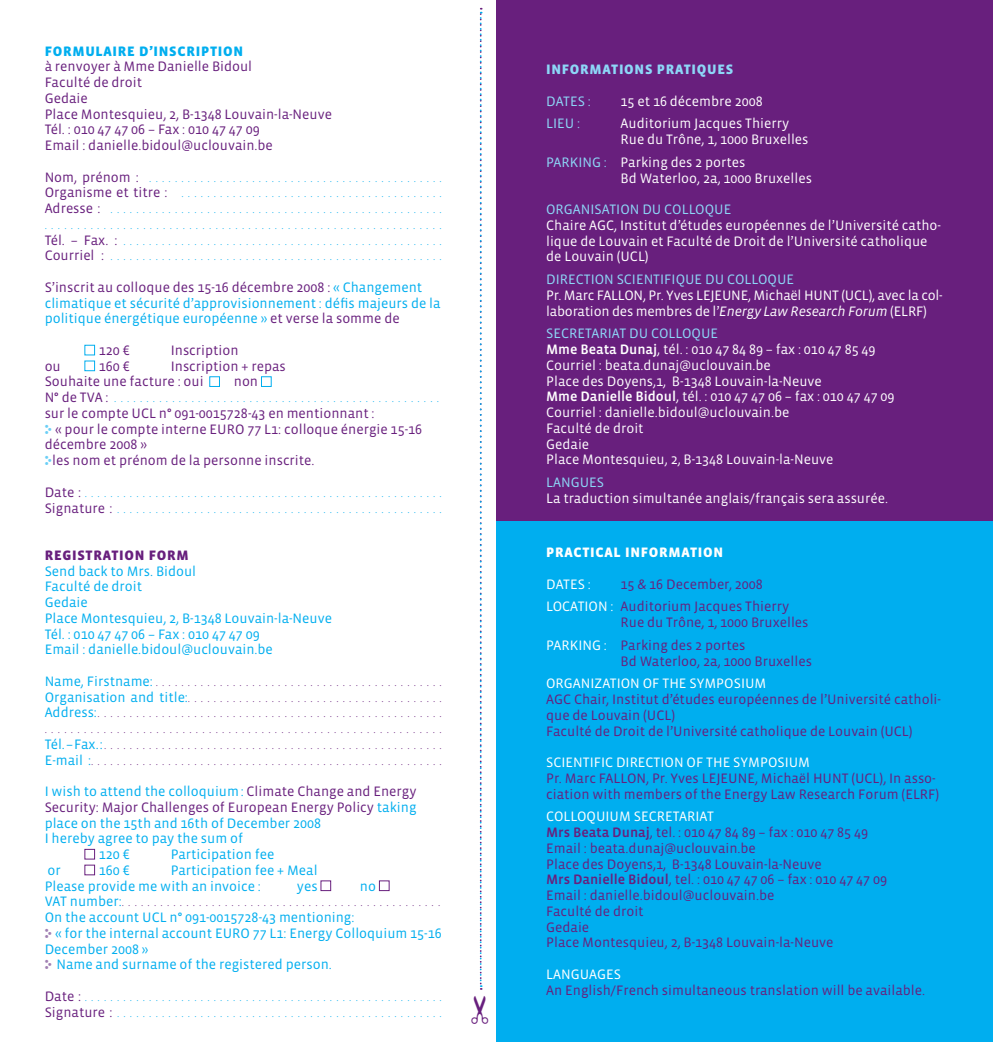
<style>
.page{position:relative;width:993px;height:1042px;background:#fff}
.page>*{position:absolute;margin:0;border:0;box-sizing:border-box;transform-origin:0 0}
.t1{font:14px/15.8px "Vista Sans";color:#681f7d}
.t2{font:14px/15.8px "Vista Sans";color:#fff}
.t3{font:14px/15.8px "Vista Sans";color:#00aeef}
.t4{font:14px "Vista Sans";color:#8dd7f7}
.t5{font:900 14px "Vista Sans";letter-spacing:.05em;color:#00aeef}
.t6{font:900 14px "Vista Sans";color:#8dd7f7}
.t7{font:900 14px "Vista Sans";color:#fff}
.t8{font:900 14px "Vista Sans";letter-spacing:.05em;color:#681f7d}
.t9{font:10.5px/15.8px "Vista Sans";color:#00aeef}
.t10{font:10.5px/15.8px "Vista Sans";color:#681f7d;text-align:justify}
.s1{font-size:14px;color:#681f7d}
.s2{color:#681f7d}
.s3{font-family:"Click Bits Arrows 2";color:#6bcff6}
.s4{font-size:14px;color:#00aeef}
.s5{color:#00aeef}
.s6{font-family:"Click Bits Arrows 2";color:#a180b3}
.s7{color:#8dd7f7}
.s8{font-style:italic}
.s9{font-family:"Vista Sans Med"}
.s10{color:#fff}
</style>
<div class="page">
<div style="left:496px;top:0;width:496px;height:521px;background:#681f7d"></div>
<div style="left:496px;top:521px;width:496px;height:521px;background:#00aeef"></div>
<div style="left:84px;top:345px;width:11px;height:10px;border:1px solid #00aeef"></div>
<div style="left:84px;top:360px;width:11px;height:11px;border:1px solid #00aeef"></div>
<div style="left:209px;top:376px;width:11px;height:11px;border:1px solid #00aeef"></div>
<div style="left:261px;top:376px;width:10px;height:11px;border:1px solid #00aeef"></div>
<div style="left:84px;top:849px;width:11px;height:10px;border:1px solid #681f7d"></div>
<div style="left:84px;top:864px;width:11px;height:11px;border:1px solid #681f7d"></div>
<div style="left:320px;top:880px;width:11px;height:11px;border:1px solid #681f7d"></div>
<div style="left:379px;top:880px;width:10px;height:11px;border:1px solid #681f7d"></div>
<svg style="left:479px;top:8px;width:2px;height:982px"></svg>
<p class="t5" style="left:45px;top:44px;width:39px">FORMUL</p>
<p class="t5" style="left:103px;top:44px;width:141px">AIRE D’INSCRIPTION</p>
<p class="t1" style="left:45px;top:59px;width:289px">à renvoyer à Mme Danielle Bidoul<br>Faculté de droit<br>Gedaie<br>Place Montesquieu, 2, B-1348 Louvain-la-Neuve<br>Tél. : 010 47 47 06 – Fax : 010 47 47 09<br>Email : danielle.bidoul@uclouvain.be</p>
<p class="t9" style="left:45px;top:170px;width:398px;text-align:justify"><span class="s1">Nom, prénom :</span> ..............................................<br><span class="s1">Organisme et titre :</span> .........................................<br><span class="s1">Adresse :</span> .................................................... .............................................................<br><span class="s1">Tél. – Fax. :</span> ..................................................<br><span class="s1">Courriel :</span> ....................................................</p>
<p class="t3" style="left:45px;top:280px;width:397px"><span class="s2">S’inscrit au colloque des 15-16 décembre 2008 :</span> « Changement climatique et sécurité d’approvisionnement : défis majeurs de la politique énergétique européenne » <span class="s2">et verse la somme de</span></p>
<p class="t1" style="left:99px;top:343px;width:32px">120 €</p>
<p class="t1" style="left:171px;top:343px;width:69px">Inscription</p>
<p class="t1" style="left:45px;top:358px;width:18px">ou</p>
<p class="t1" style="left:99px;top:358px;width:32px">160 €</p>
<p class="t1" style="left:45px;top:358px;width:242px;text-indent:126px">Inscription + repas<br>Souhaite une facture : oui</p>
<p class="t1" style="left:234px;top:374px;width:26px">non</p>
<p class="t9" style="left:45px;top:391px;width:396px"><span class="s1">N° de TVA :</span> ...................................................</p>
<p class="t1" style="left:45px;top:406px;width:379px">sur le compte UCL n° 091-0015728-43 en mentionnant :<br><span class="s3">1</span> « pour le compte interne EURO 77 L1: colloque énergie 15-16 décembre 2008 »<br><span class="s3">1</span>les nom et prénom de la personne inscrite.</p>
<p class="t9" style="left:45px;top:485px;width:398px"><span class="s1">Date :</span> ........................................................<br><span class="s1">Signature :</span> ...................................................</p>
<p class="t8" style="left:45px;top:548px;width:144px">REGISTRATION FORM</p>
<p class="t3" style="left:45px;top:563px;width:289px">Send back to Mrs. Bidoul<br>Faculté de droit<br>Gedaie<br>Place Montesquieu, 2, B-1348 Louvain-la-Neuve<br>Tél. : 010 47 47 06 – Fax : 010 47 47 09<br>Email : danielle.bidoul@uclouvain.be</p>
<p class="t10" style="left:45px;top:674px;width:398px"><span class="s4">Name, Firstname:</span> .............................................<br><span class="s4">Organisation and title:</span>........................................<br><span class="s4">Address:</span>...................................................... .............................................................<br><span class="s4">Tél. – Fax. :</span> .....................................................<br><span class="s4">E-mail :</span>.......................................................</p>
<p class="t3" style="left:45px;top:784px;width:373px">I wish to attend the colloquium: <span class="s2">Climate Change and Energy</span></p>
<p class="t1" style="left:45px;top:799px;width:373px">Security: Major Challenges of European Energy Policy <span class="s5">taking</span></p>
<p class="t3" style="left:45px;top:815px;width:278px">place on the 15th and 16th of December 2008</p>
<p class="t3" style="left:45px;top:831px;width:200px">I hereby agree to pay the sum of</p>
<p class="t3" style="left:99px;top:847px;width:32px">120 €</p>
<p class="t3" style="left:171px;top:847px;width:105px">Participation fee</p>
<p class="t3" style="left:47px;top:862px;width:15px">or</p>
<p class="t3" style="left:99px;top:862px;width:32px">160 €</p>
<p class="t3" style="left:45px;top:862px;width:274px;text-indent:126px">Participation fee + Meal<br>Please provide me with an invoice :</p>
<p class="t3" style="left:297px;top:878px;width:22px">yes</p>
<p class="t3" style="left:360px;top:878px;width:18px">no</p>
<p class="t10" style="left:45px;top:895px;width:397px"><span class="s4">VAT number:</span>..................................................</p>
<p class="t3" style="left:45px;top:910px;width:398px">On the account UCL n° 091-0015728-43 mentioning:<br><span class="s6">1</span> « for the internal account EURO 77 L1: Energy Colloquium 15-16<br>December 2008 »<br><span class="s6">1</span> Name and surname of the registered person.</p>
<p class="t9" style="left:45px;top:989px;width:398px"><span class="s1">Date :</span> ........................................................<br><span class="s1">Signature :</span> ...................................................</p>
<p class="t6" style="left:546px;top:62px;width:10px">INFOR</p>
<p class="t6" style="left:589px;top:62px;width:23px">MATION</p>
<p class="t6" style="left:644px;top:62px;width:21px">S PRATI</p>
<p class="t6" style="left:696px;top:62px;width:38px">QUES</p>
<p class="t4" style="left:546px;top:94px;width:46px">DATES :</p>
<p class="t2" style="left:620px;top:93px;width:143px">15 et 16 décembre 2008</p>
<p class="t4" style="left:546px;top:116px;width:36px">LIEU :</p>
<p class="t2" style="left:620px;top:116px;width:189px">Auditorium Jacques Thierry<br>Rue du Trône, 1, 1000 Bruxelles</p>
<p class="t2" style="left:620px;top:154px;width:193px;text-indent:-74px"><span class="s7">PARKING :</span> Parking des 2 portes<br>Bd Waterloo, 2a, 1000 Bruxelles</p>
<p class="t4" style="left:546px;top:202px;width:187px">ORGANISATION DU COLLOQUE</p>
<p class="t2" style="left:546px;top:217px;width:396px">Chaire AGC, Institut d’études européennes de l’Université catho&shy;lique de Louvain et Faculté de Droit de l’Université catholique de Louvain (UCL)</p>
<p class="t4" style="left:546px;top:272px;width:249px">DIRECTION SCIENTIFIQUE DU COLLOQUE</p>
<p class="t2" style="left:546px;top:287px;width:398px">Pr. Marc FALLON, Pr. Yves LEJEUNE, Michaël HUNT (UCL), avec la col&shy;laboration des membres de l’<span class="s8">Energy Law Research Forum</span> (ELRF)</p>
<p class="t2" style="left:546px;top:326px;width:350px"><span class="s7">SECRETARIAT DU COLLOQUE<br></span><span class="s9">Mme Beata Dunaj</span>, tél. : 010 47 84 89 – fax : 010 47 85 49<br>Courriel : beata.dunaj@uclouvain.be<br>Place des Doyens,1, B-1348 Louvain-la-Neuve<br><span class="s9">Mme Danielle Bidoul</span>, tél. : 010 47 47 06 – fax : 010 47 47 09<br>Courriel : danielle.bidoul@uclouvain.be<br>Faculté de droit<br>Gedaie<br>Place Montesquieu, 2, B-1348 Louvain-la-Neuve</p>
<p class="t4" style="left:546px;top:475px;width:17px">Langues</p>
<p class="t2" style="left:546px;top:490px;width:343px">La traduction simultanée anglais/français sera assurée.</p>
<p class="t7" style="left:546px;top:545px;width:10px">PRA</p>
<p class="t7" style="left:573px;top:545px;width:61px">CTI CAL INFOR</p>
<p class="t7" style="left:668px;top:545px;width:23px">MATION</p>
<p class="t2" style="left:546px;top:576px;width:46px">DATES :</p>
<p class="t1" style="left:546px;top:573px;width:244px;line-height:22.8px;text-indent:74px">15 &amp; 16 December, 2008<br><span class="s10">LOCATION :</span> Auditorium Jacques Thierry</p>
<p class="t1" style="left:546px;top:611px;width:264px;line-height:22.8px;text-indent:74px">Rue du Trône, 1, 1000 Bruxelles<br><span class="s10">PARKING :</span> Parking des 2 portes</p>
<p class="t1" style="left:620px;top:653px;width:193px">Bd Waterloo, 2a, 1000 Bruxelles</p>
<p class="t2" style="left:546px;top:676px;width:222px">ORGANIZATION OF THE SYMPOSIUM</p>
<p class="t1" style="left:546px;top:692px;width:396px">AGC Chair, Institut d’études européennes de l’Université catholi&shy;que de Louvain (UCL)<br>Faculté de Droit de l’Université catholique de Louvain (UCL)</p>
<p class="t2" style="left:546px;top:755px;width:265px">SCIENTIFIC DIRECTION OF THE SYMPOSIUM</p>
<p class="t1" style="left:546px;top:770px;width:394px">Pr. Marc FALLON, Pr. Yves LEJEUNE, Michaël HUNT (UCL), In asso&shy;ciation with members of the Energy Law Research Forum (ELRF)</p>
<p class="t2" style="left:546px;top:809px;width:18px">Colloquium</p>
<p class="t1" style="left:546px;top:809px;width:342px;text-indent:88px"><span class="s10">Secretariat<br></span><span class="s9">Mrs Beata Dunaj</span>, tel. : 010 47 84 89 – fax : 010 47 85 49<br>Email : beata.dunaj@uclouvain.be<br>Place des Doyens,1, B-1348 Louvain-la-Neuve<br><span class="s9">Mrs Danielle Bidoul</span>, tel. : 010 47 47 06 – fax : 010 47 47 09<br>Email : danielle.bidoul@uclouvain.be<br>Faculté de droit<br>Gedaie<br>Place Montesquieu, 2, B-1348 Louvain-la-Neuve</p>
<p class="t2" style="left:546px;top:966px;width:17px">Languages</p>
<p class="t1" style="left:546px;top:982px;width:380px">An English/French simultaneous translation will be available.</p>
</div>
